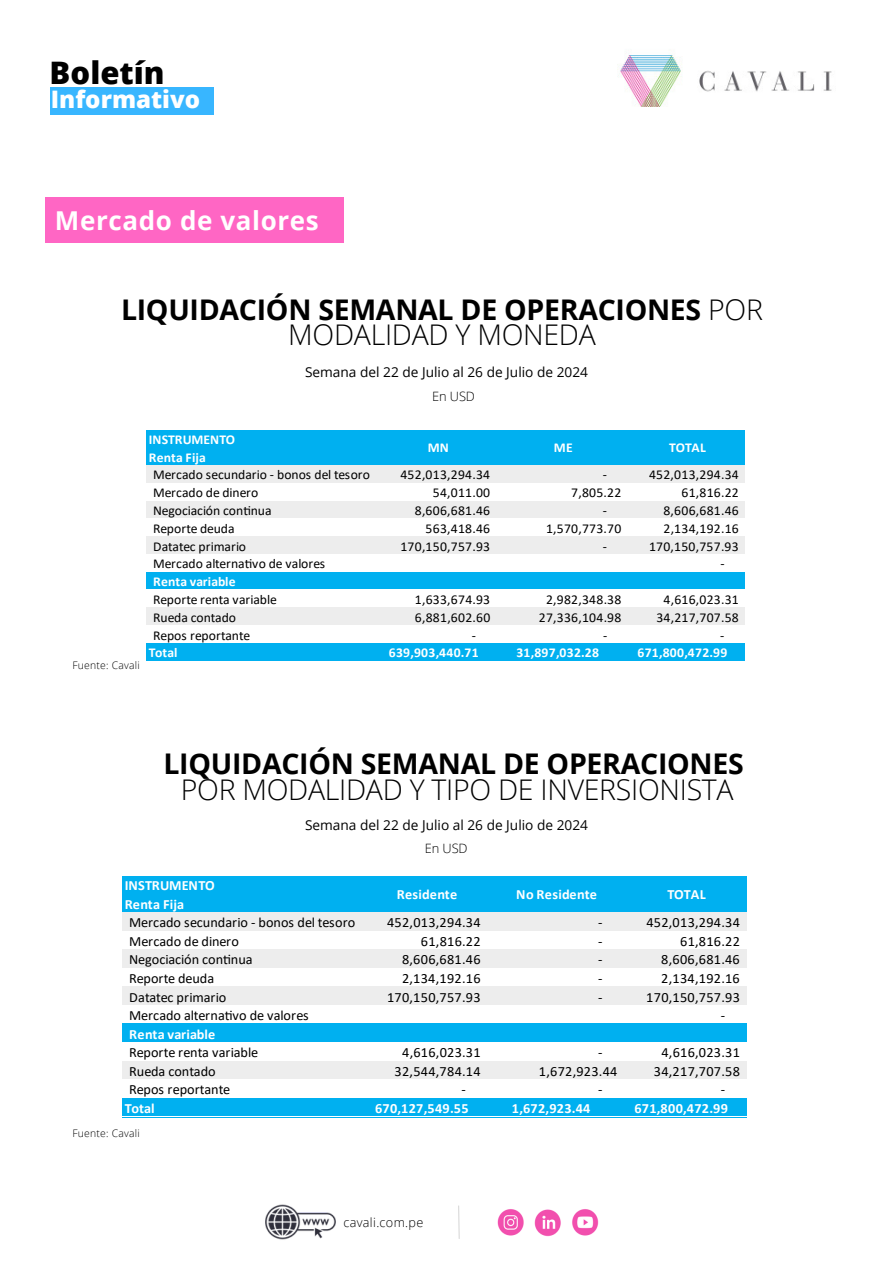
<style>
.page{position:relative;width:893px;height:1264px;background:#fff}
.page>*{position:absolute;margin:0;border:0;box-sizing:border-box;transform-origin:0 0}
.t1{font:800 31.05px "Open Sans";color:#000}
.t2{font:700 28.5px/25.8px "Open Sans";letter-spacing:-.01em;color:#000;text-align:center}
.t3{font:300 28.5px "Open Sans";letter-spacing:-.01em;color:#000}
.t4{font:700 25.95px "Open Sans";letter-spacing:.025em;color:#fff}
.t5{font:800 24.15px "Open Sans";color:#fff}
.t6{font:14.1px "Calibri";color:#000}
.t7{font:700 14.1px/18.6px "Calibri";letter-spacing:.02em;color:#fff}
.t8{font:14.1px "Calibri";letter-spacing:.02em;color:#000}
.t9{font:13.65px "Open Sans";color:#000}
.t10{font:13.5px "Calibri";letter-spacing:.02em;color:#000}
.t11{font:13.5px "Calibri";color:#000}
.t12{font:700 13.5px/17.9px "Calibri";letter-spacing:.02em;color:#fff}
.t13{font:13.5px "Calibri";letter-spacing:-.005em;color:#000}
.t14{font:300 12.9px "Open Sans";letter-spacing:-.01em;color:#000}
.t15{font:300 12.6px "Open Sans";letter-spacing:.025em;color:#000}
.t16{font:300 10.35px "Open Sans";letter-spacing:.025em;color:#000}
.s1{font-weight:300}
</style>
<div class="page">
<img style="left:619px;top:55px;width:213px;height:52px">
<div style="left:51px;top:87px;width:163px;height:27px;background:#38b6ff"></div>
<img style="left:497px;top:1209px;width:102px;height:28px">
<img style="left:265px;top:1204px;width:71px;height:36px">
<svg style="left:458px;top:1205px;width:2px;height:34px"></svg>
<div style="left:45px;top:197px;width:298px;height:45px;background:#ff66c4"></div>
<div style="left:147px;top:430px;width:599px;height:36px;background:#00b0f0"></div>
<hr style="left:745px;top:430px;width:1px;height:36px;background:#fff">
<div style="left:147px;top:465px;width:599px;height:18px;background:#ededed"></div>
<svg style="left:745px;top:465px;width:1px;height:18px"></svg>
<div style="left:147px;top:501px;width:599px;height:18px;background:#ededed"></div>
<svg style="left:745px;top:501px;width:1px;height:17px"></svg>
<div style="left:147px;top:518px;width:599px;height:19px;background:#fff"></div>
<div style="left:147px;top:536px;width:599px;height:19px;background:#ededed"></div>
<svg style="left:745px;top:536px;width:1px;height:18px"></svg>
<div style="left:147px;top:554px;width:599px;height:18px;background:#fff"></div>
<div style="left:147px;top:572px;width:599px;height:18px;background:#00b0f0"></div>
<svg style="left:745px;top:572px;width:1px;height:17px"></svg>
<div style="left:147px;top:589px;width:599px;height:19px;background:#fff"></div>
<div style="left:147px;top:607px;width:599px;height:19px;background:#ededed"></div>
<svg style="left:745px;top:607px;width:1px;height:18px"></svg>
<div style="left:147px;top:625px;width:599px;height:18px;background:#fff"></div>
<div style="left:147px;top:643px;width:599px;height:18px;background:#00b0f0"></div>
<svg style="left:745px;top:643px;width:1px;height:18px"></svg>
<div style="left:122px;top:876px;width:625px;height:37px;background:#00b0f0"></div>
<div style="left:122px;top:912px;width:625px;height:19px;background:#ededed"></div>
<div style="left:122px;top:949px;width:625px;height:19px;background:#ededed"></div>
<div style="left:122px;top:986px;width:625px;height:20px;background:#ededed"></div>
<div style="left:122px;top:1005px;width:625px;height:19px;background:#fff"></div>
<div style="left:122px;top:1023px;width:625px;height:20px;background:#00b0f0"></div>
<div style="left:122px;top:1042px;width:625px;height:19px;background:#fff"></div>
<div style="left:122px;top:1060px;width:625px;height:20px;background:#ededed"></div>
<div style="left:122px;top:1079px;width:625px;height:19px;background:#fff"></div>
<div style="left:122px;top:1098px;width:625px;height:19px;background:#00b0f0"></div>
<hr style="left:122px;top:1116px;width:625px;height:1px;background:#fff">
<h1 class="t1" style="left:50px;top:49px;width:116px">Boletín</h1>
<h3 class="t5" style="left:51px;top:80px;width:151px">Informativo</h3>
<h3 class="t4" style="left:55px;top:202px;width:265px">Mercado de valores</h3>
<h2 class="t2" style="left:121px;top:295px;width:643px">LIQUIDACIÓN SEMANAL DE OPERACIONES <span class="s1">POR<br>MODALIDAD Y MONEDA</span></h2>
<p class="t9" style="left:305px;top:362px;width:284px">Semana del 22 de Julio al 26 de Julio de 2024</p>
<p class="t14" style="left:432px;top:388px;width:44px">En USD</p>
<p class="t16" style="left:72px;top:657px;width:69px">Fuente: Cavali</p>
<p class="t12" style="left:149px;top:430px;width:88px">INSTRUMENTO<br>Renta Fija</p>
<p class="t11" style="left:153px;top:465px;width:218px">Mercado secundario - bonos del tesoro</p>
<p class="t10" style="left:400px;top:465px;width:91px">452,013,294.34</p>
<p class="t10" style="left:603px;top:465px;width:6px">-</p>
<p class="t10" style="left:649px;top:465px;width:91px">452,013,294.34</p>
<p class="t11" style="left:153px;top:483px;width:107px">Mercado de dinero</p>
<p class="t10" style="left:433px;top:483px;width:59px">54,011.00</p>
<p class="t10" style="left:571px;top:483px;width:52px">7,805.22</p>
<p class="t10" style="left:681px;top:483px;width:59px">61,816.22</p>
<p class="t11" style="left:153px;top:501px;width:120px">Negociación continua</p>
<p class="t10" style="left:415px;top:501px;width:77px">8,606,681.46</p>
<p class="t10" style="left:603px;top:501px;width:6px">-</p>
<p class="t10" style="left:663px;top:501px;width:77px">8,606,681.46</p>
<p class="t11" style="left:153px;top:519px;width:83px">Reporte deuda</p>
<p class="t10" style="left:425px;top:519px;width:66px">563,418.46</p>
<p class="t10" style="left:546px;top:519px;width:77px">1,570,773.70</p>
<p class="t10" style="left:663px;top:519px;width:77px">2,134,192.16</p>
<p class="t13" style="left:153px;top:536px;width:94px">Datatec primario</p>
<p class="t10" style="left:400px;top:536px;width:91px">170,150,757.93</p>
<p class="t10" style="left:603px;top:536px;width:6px">-</p>
<p class="t10" style="left:649px;top:536px;width:91px">170,150,757.93</p>
<p class="t13" style="left:153px;top:554px;width:174px">Mercado alternativo de valores</p>
<p class="t10" style="left:720px;top:554px;width:6px">-</p>
<p class="t12" style="left:153px;top:572px;width:84px">Renta variable</p>
<p class="t13" style="left:153px;top:590px;width:125px">Reporte renta variable</p>
<p class="t10" style="left:415px;top:590px;width:77px">1,633,674.93</p>
<p class="t10" style="left:546px;top:590px;width:77px">2,982,348.38</p>
<p class="t10" style="left:663px;top:590px;width:77px">4,616,023.31</p>
<p class="t11" style="left:153px;top:608px;width:84px">Rueda contado</p>
<p class="t10" style="left:415px;top:608px;width:77px">6,881,602.60</p>
<p class="t10" style="left:539px;top:608px;width:84px">27,336,104.98</p>
<p class="t10" style="left:656px;top:608px;width:84px">34,217,707.58</p>
<p class="t11" style="left:153px;top:625px;width:98px">Repos reportante</p>
<p class="t10" style="left:472px;top:625px;width:6px">-</p>
<p class="t10" style="left:603px;top:625px;width:6px">-</p>
<p class="t10" style="left:720px;top:625px;width:6px">-</p>
<p class="t12" style="left:149px;top:643px;width:30px">Total</p>
<p class="t12" style="left:389px;top:643px;width:91px">639,903,440.71</p>
<p class="t12" style="left:516px;top:643px;width:84px">31,897,032.28</p>
<p class="t12" style="left:637px;top:643px;width:91px">671,800,472.99</p>
<p class="t12" style="left:427px;top:439px;width:23px">MN</p>
<p class="t12" style="left:554px;top:439px;width:20px">ME</p>
<p class="t12" style="left:669px;top:439px;width:38px">TOTAL</p>
<h2 class="t2" style="left:163px;top:749px;width:581px">LIQUIDACIÓN SEMANAL DE OPERACIONES</h2>
<h2 class="t3" style="left:181px;top:769px;width:554px">POR MODALIDAD Y TIPO DE INVERSIONISTA</h2>
<p class="t9" style="left:305px;top:816px;width:284px">Semana del 22 de Julio al 26 de Julio de 2024</p>
<p class="t14" style="left:425px;top:839px;width:44px">En USD</p>
<p class="t7" style="left:125px;top:876px;width:92px">INSTRUMENTO<br>Renta Fija</p>
<p class="t6" style="left:129px;top:912px;width:228px">Mercado secundario - bonos del tesoro</p>
<p class="t8" style="left:387px;top:912px;width:95px">452,013,294.34</p>
<p class="t6" style="left:598px;top:912px;width:6px">-</p>
<p class="t8" style="left:646px;top:912px;width:95px">452,013,294.34</p>
<p class="t6" style="left:129px;top:931px;width:111px">Mercado de dinero</p>
<p class="t6" style="left:421px;top:931px;width:61px">61,816.22</p>
<p class="t6" style="left:598px;top:931px;width:6px">-</p>
<p class="t6" style="left:680px;top:931px;width:61px">61,816.22</p>
<p class="t6" style="left:129px;top:950px;width:125px">Negociación continua</p>
<p class="t6" style="left:402px;top:950px;width:80px">8,606,681.46</p>
<p class="t6" style="left:598px;top:950px;width:6px">-</p>
<p class="t6" style="left:661px;top:950px;width:80px">8,606,681.46</p>
<p class="t6" style="left:129px;top:968px;width:86px">Reporte deuda</p>
<p class="t6" style="left:402px;top:968px;width:80px">2,134,192.16</p>
<p class="t6" style="left:598px;top:968px;width:6px">-</p>
<p class="t6" style="left:661px;top:968px;width:80px">2,134,192.16</p>
<p class="t6" style="left:129px;top:987px;width:98px">Datatec primario</p>
<p class="t8" style="left:387px;top:987px;width:95px">170,150,757.93</p>
<p class="t6" style="left:598px;top:987px;width:6px">-</p>
<p class="t8" style="left:646px;top:987px;width:95px">170,150,757.93</p>
<p class="t6" style="left:129px;top:1005px;width:181px">Mercado alternativo de valores</p>
<p class="t6" style="left:720px;top:1005px;width:6px">-</p>
<p class="t7" style="left:129px;top:1024px;width:88px">Renta variable</p>
<p class="t6" style="left:129px;top:1042px;width:130px">Reporte renta variable</p>
<p class="t6" style="left:402px;top:1042px;width:80px">4,616,023.31</p>
<p class="t6" style="left:598px;top:1042px;width:6px">-</p>
<p class="t6" style="left:661px;top:1042px;width:80px">4,616,023.31</p>
<p class="t6" style="left:129px;top:1061px;width:88px">Rueda contado</p>
<p class="t8" style="left:394px;top:1061px;width:88px">32,544,784.14</p>
<p class="t6" style="left:539px;top:1061px;width:80px">1,672,923.44</p>
<p class="t8" style="left:653px;top:1061px;width:88px">34,217,707.58</p>
<p class="t6" style="left:129px;top:1079px;width:102px">Repos reportante</p>
<p class="t6" style="left:461px;top:1079px;width:6px">-</p>
<p class="t6" style="left:598px;top:1079px;width:6px">-</p>
<p class="t6" style="left:720px;top:1079px;width:6px">-</p>
<p class="t7" style="left:125px;top:1098px;width:31px">Total</p>
<p class="t7" style="left:375px;top:1098px;width:95px">670,127,549.55</p>
<p class="t7" style="left:512px;top:1098px;width:80px">1,672,923.44</p>
<p class="t7" style="left:634px;top:1098px;width:95px">671,800,472.99</p>
<p class="t7" style="left:397px;top:885px;width:62px">Residente</p>
<p class="t7" style="left:516px;top:885px;width:82px">No Residente</p>
<p class="t7" style="left:667px;top:885px;width:40px">TOTAL</p>
<p class="t16" style="left:72px;top:1125px;width:69px">Fuente: Cavali</p>
<p class="t15" style="left:343px;top:1213px;width:81px">cavali.com.pe</p>
</div>
